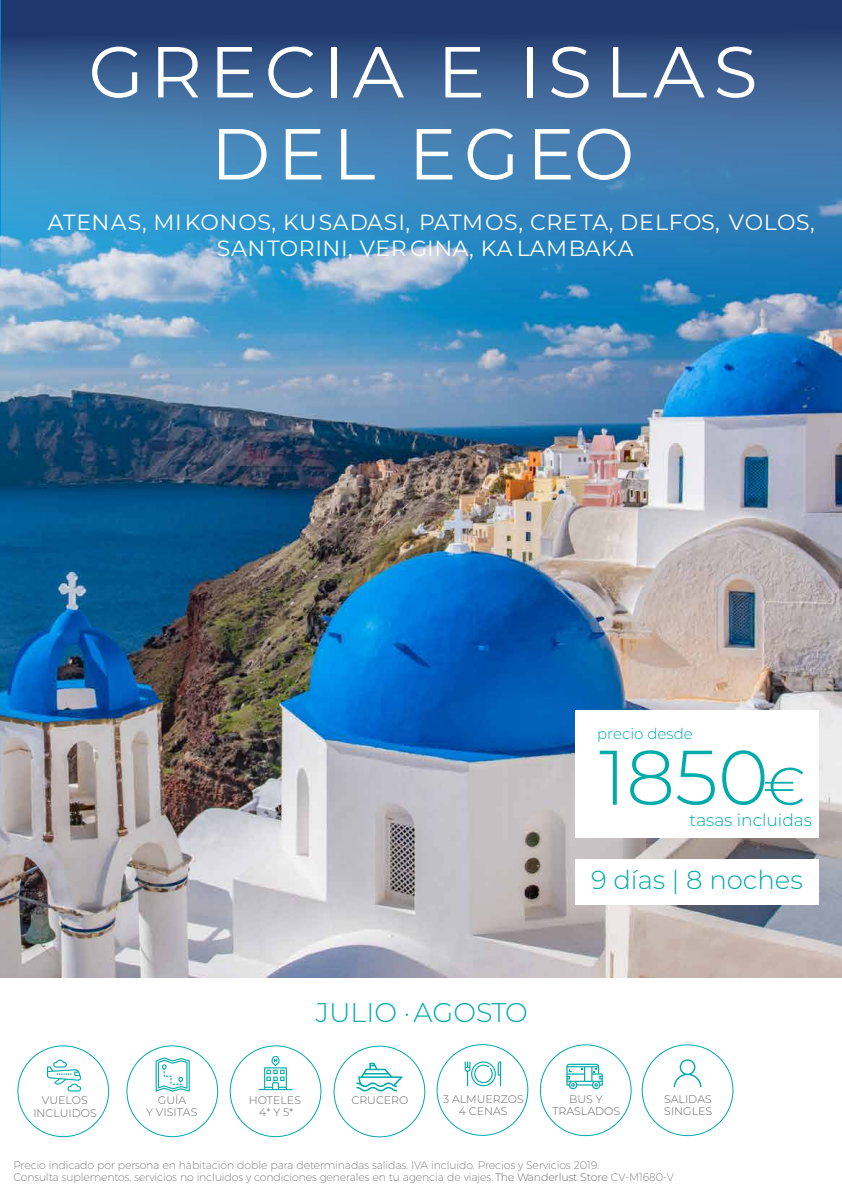
<style>
.page{position:relative;width:842px;height:1191px;background:#fff}
.page>*{position:absolute;margin:0;border:0;box-sizing:border-box;transform-origin:0 0}
.t1{font:300 77.1px "Montserrat";color:#00abab}
.t2{font:72px/82px "Montserrat";letter-spacing:.1em;color:#fff;text-align:center}
.t3{font:300 27px "Montserrat";color:#00abab}
.t4{font:300 26px "Montserrat";color:#00abab}
.t5{font:22px/26.4px "Montserrat";letter-spacing:.025em;color:#fff;text-align:center}
.t6{font:300 17px "Montserrat";color:#00abab}
.t7{font:300 15px "Montserrat";color:#00abab}
.t8{font:200 11px/12px "Montserrat";letter-spacing:-.015em;color:#706f6f}
.t9{font:300 11px/12px "Montserrat";color:#676767;text-align:center}
.s1{font-size:53px}
.s2{font-weight:300}
</style>
<div class="page">
<img style="left:0;top:0;width:842px;height:978px">
<svg style="left:1px;top:0;width:841px;height:346px;background:#3f7bad"></svg>
<div style="left:575px;top:710px;width:244px;height:128px;background:#fff"></div>
<div style="left:575px;top:859px;width:244px;height:45px;background:#fff"></div>
<svg style="left:465px;top:1061px;width:36px;height:25px"></svg>
<svg style="left:566px;top:1063px;width:37px;height:26px"></svg>
<svg style="left:47px;top:1059px;width:34px;height:32px"></svg>
<svg style="left:156px;top:1057px;width:34px;height:34px"></svg>
<svg style="left:258px;top:1056px;width:35px;height:34px"></svg>
<svg style="left:674px;top:1059px;width:27px;height:28px"></svg>
<svg style="left:356px;top:1062px;width:47px;height:29px"></svg>
<h2 class="t2" style="left:88px;top:28px;width:671px">GRECIA E ISLAS<br>DEL EGEO</h2>
<h3 class="t5" style="left:48px;top:208px;width:769px">ATENAS, MI KONOS, KUSADASI, PATMOS, CRETA, DELFOS, VOLOS,<br>SANTORINI, VERGINA, KA LAMBAKA</h3>
<h3 class="t7" style="left:597px;top:723px;width:97px">precio desde</h3>
<h1 class="t1" style="left:599px;top:725px;width:208px">1850<span class="s1">€</span></h1>
<h3 class="t6" style="left:689px;top:808px;width:124px">tasas incluidas</h3>
<h3 class="t3" style="left:316px;top:993px;width:213px">JULIO · AGOSTO</h3>
<h3 class="t4" style="left:591px;top:862px;width:213px">9 días | 8 noches</h3>
<p class="t9" style="left:146px;top:1093px;width:53px">GUÍA<br>Y VISITAS</p>
<p class="t9" style="left:552px;top:1092px;width:69px">BUS Y<br>TRASLADOS</p>
<p class="t9" style="left:664px;top:1092px;width:50px;text-align:left">SALIDAS<br>SINGLES</p>
<p class="t9" style="left:33px;top:1093px;width:65px;line-height:13.2px">VUELOS<br>INCLUIDOS</p>
<p class="t9" style="left:443px;top:1092px;width:82px">3 ALMUERZOS<br>4 CENAS</p>
<p class="t9" style="left:351px;top:1094px;width:58px">CRUCERO</p>
<p class="t9" style="left:249px;top:1094px;width:54px">HOTELES<br>4* Y 5*</p>
<p class="t8" style="left:13px;top:1158px;width:662px">Precio indicado por persona en habitación doble para determinadas salidas. IVA incluido. Precios y Servicios 2019.<br>Consulta suplementos, servicios no incluidos y condiciones generales en tu agencia de viajes. <span class="s2">The Wanderlust Store</span> CV-M1680-V</p>
</div>
